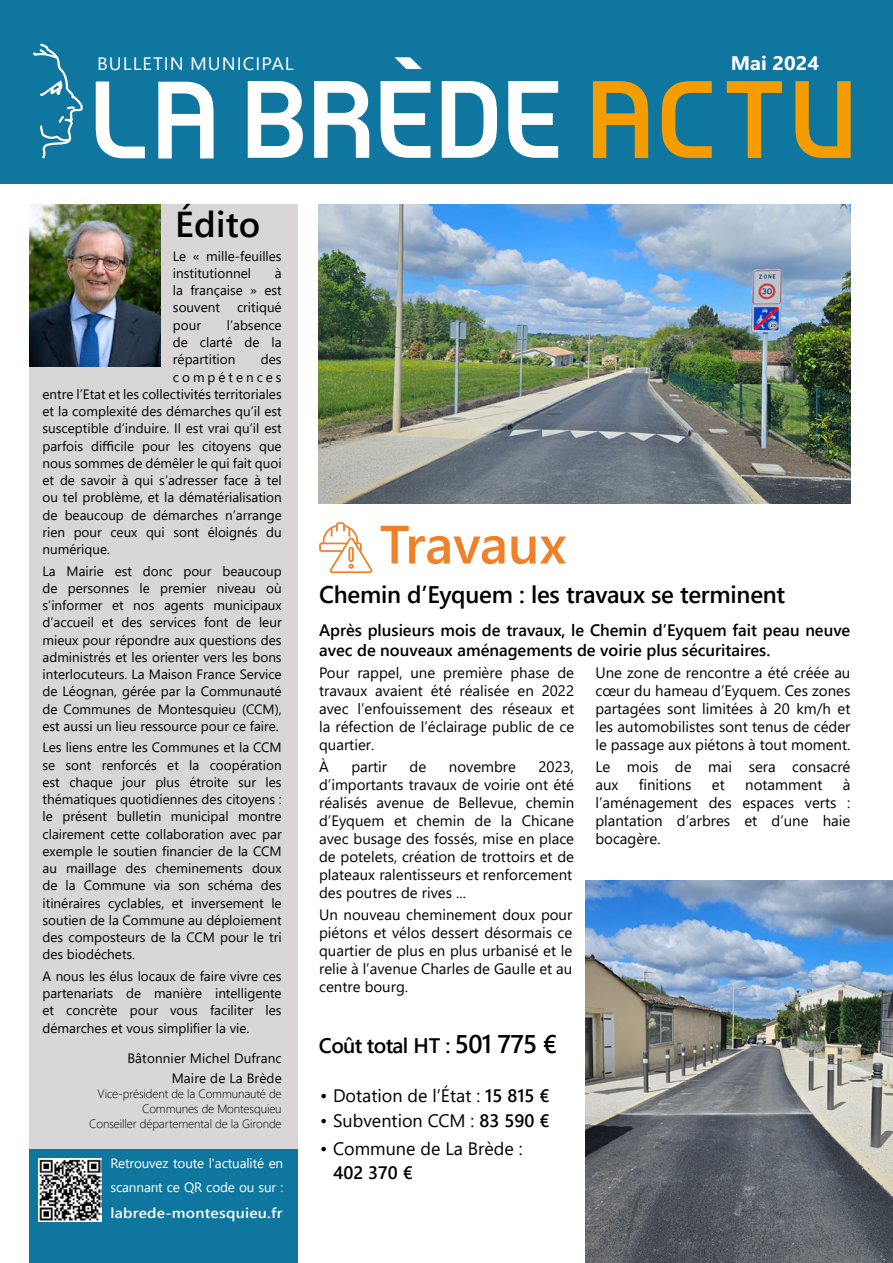
<style>
.page{position:relative;width:893px;height:1263px;background:#fff}
.page>*{position:absolute;margin:0;border:0;box-sizing:border-box;transform-origin:0 0}
.t1{font:600 54px "Segoe UI";color:#f08129}
.t2{font:600 36px "Segoe UI";letter-spacing:.01em;color:#000}
.t3{font:600 24px "Segoe UI";letter-spacing:-.01em;color:#000}
.t4{font:600 21px "Segoe UI";letter-spacing:-.03em;color:#000}
.t5{font:700 19.5px "Segoe UI";color:#fff;scale:1.04 1}
.t6{font:18px "Segoe UI";color:#000}
.t7{font:18px "Segoe UI";letter-spacing:.055em;color:#fff;scale:1.04 1}
.t8{font:600 18px "Segoe UI";color:#000}
.t9{font:600 16.5px/19.5px "Segoe UI";color:#000}
.t10{font:15px/18px "Segoe UI";color:#000;text-align:justify}
.t11{font:600 14.25px "Segoe UI";letter-spacing:.015em;color:#fff;scale:1.09 1}
.t12{font:13.5px/17.2px "Segoe UI";color:#000;text-align:justify}
.t13{font:13.5px/24px "Segoe UI";letter-spacing:-.01em;color:#fff}
.t14{font:13.5px "Segoe UI";letter-spacing:.22em;color:#000}
.t15{font:300 12px/15px "Segoe UI";letter-spacing:-.01em;color:#000;text-align:right}
.s1{font-size:25.5px}
.s2{font-weight:600}
</style>
<div class="page">
<div style="left:0;top:0;width:893px;height:184px;background:#0f779f"></div>
<svg style="left:593px;top:81px;width:55px;height:77px"></svg>
<svg style="left:795px;top:81px;width:56px;height:77px"></svg>
<svg style="left:662px;top:81px;width:50px;height:77px"></svg>
<svg style="left:727px;top:81px;width:55px;height:77px"></svg>
<svg style="left:96px;top:82px;width:49px;height:76px"></svg>
<svg style="left:158px;top:82px;width:56px;height:76px"></svg>
<svg style="left:248px;top:81px;width:55px;height:77px"></svg>
<svg style="left:442px;top:81px;width:55px;height:77px"></svg>
<svg style="left:508px;top:81px;width:50px;height:77px"></svg>
<svg style="left:314px;top:81px;width:55px;height:77px"></svg>
<svg style="left:394px;top:57px;width:28px;height:12px"></svg>
<svg style="left:381px;top:81px;width:49px;height:77px"></svg>
<svg style="left:33px;top:44px;width:50px;height:114px"></svg>
<div style="left:30px;top:1147px;width:268px;height:116px;background:#0f779f"></div>
<img style="left:39px;top:1158px;width:63px;height:63px">
<div style="left:30px;top:205px;width:268px;height:944px;background:#d8d6d6"></div>
<img style="left:30px;top:205px;width:130px;height:162px">
<img style="left:585px;top:881px;width:308px;height:382px">
<svg style="left:319px;top:522px;width:53px;height:51px"></svg>
<img style="left:319px;top:205px;width:531px;height:299px">
<h3 class="t7" style="left:97px;top:46px;width:190px">BULLETIN MUNICIPAL</h3>
<h3 class="t5" style="left:731px;top:44px;width:86px">Mai 2024</h3>
<h2 class="t2" style="left:175px;top:190px;width:87px">Édito</h2>
<p class="t12" style="left:173px;top:246px;width:110px">Le « mille-feuilles institutionnel</p>
<p class="t12" style="left:173px;top:263px;width:110px;text-indent:102px">à la française » est souvent</p>
<p class="t12" style="left:237px;top:298px;width:46px">critiqué</p>
<p class="t12" style="left:173px;top:315px;width:110px;text-indent:54px">l’absence de clarté de la répartition</p>
<p class="t12" style="left:173px;top:315px;width:30px">pour</p>
<p class="t12" style="left:261px;top:350px;width:22px">des</p>
<p class="t14" style="left:173px;top:364px;width:110px">compétences</p>
<p class="t12" style="left:43px;top:384px;width:241px">entre l’Etat et les collectivités territoriales</p>
<p class="t12" style="left:43px;top:401px;width:241px">et la complexité des démarches qu’il est</p>
<p class="t12" style="left:43px;top:419px;width:241px">susceptible d’induire. Il est vrai qu’il est</p>
<p class="t12" style="left:43px;top:436px;width:241px">parfois difficile pour les citoyens que</p>
<p class="t12" style="left:43px;top:453px;width:241px">nous sommes de démêler le qui fait quoi</p>
<p class="t12" style="left:43px;top:470px;width:241px">et de savoir à qui s’adresser face à tel</p>
<p class="t12" style="left:43px;top:488px;width:241px">ou tel problème, et la dématérialisation</p>
<p class="t12" style="left:43px;top:505px;width:241px">de beaucoup de démarches n’arrange</p>
<p class="t12" style="left:43px;top:522px;width:241px">rien pour ceux qui sont éloignés du</p>
<p class="t12" style="left:43px;top:539px;width:69px">numérique.</p>
<p class="t12" style="left:43px;top:561px;width:241px">La Mairie est donc pour beaucoup de personnes le premier niveau où s’informer et nos agents municipaux d’accueil et des services font de leur mieux pour répondre aux questions des administrés et les orienter vers les bons interlocuteurs. La Maison France Service de Léognan, gérée par la Communauté de Communes de Montesquieu (CCM), est aussi un lieu ressource pour ce faire.</p>
<p class="t12" style="left:43px;top:738px;width:241px">Les liens entre les Communes et la CCM se sont renforcés et la coopération est chaque jour plus étroite sur les thématiques quotidiennes des citoyens : le présent bulletin municipal montre clairement cette collaboration avec par exemple le soutien financier de la CCM au maillage des cheminements doux de la Commune via son schéma des itinéraires cyclables, et inversement le soutien de la Commune au déploiement des composteurs de la CCM pour le tri des biodéchets.</p>
<p class="t12" style="left:43px;top:966px;width:241px">A nous les élus locaux de faire vivre ces partenariats de manière intelligente et concrète pour vous faciliter les démarches et vous simplifier la vie.</p>
<p class="t12" style="left:127px;top:1048px;width:156px;line-height:19.2px;text-align:right">Bâtonnier Michel Dufranc<br>Maire de La Brède</p>
<p class="t15" style="left:89px;top:1085px;width:194px">Vice-président de la Communauté de<br>Communes de Montesquieu<br>Conseiller départemental de la Gironde</p>
<p class="t13" style="left:111px;top:1150px;width:174px">Retrouvez toute l'actualité en scannant ce QR code ou sur :</p>
<p class="t11" style="left:111px;top:1199px;width:159px">labrede-montesquieu.fr</p>
<h1 class="t1" style="left:380px;top:493px;width:188px">Travaux</h1>
<h3 class="t3" style="left:319px;top:572px;width:468px">Chemin d’Eyquem : les travaux se terminent</h3>
<p class="t9" style="left:319px;top:619px;width:533px">Après plusieurs mois de travaux, le Chemin d’Eyquem fait peau neuve avec de nouveaux aménagements de voirie plus sécuritaires.</p>
<p class="t10" style="left:319px;top:662px;width:257px">Pour rappel, une première phase de travaux avaient été réalisée en 2022 avec l’enfouissement des réseaux et la réfection de l’éclairage public de ce quartier.</p>
<p class="t10" style="left:319px;top:756px;width:11px">À</p>
<p class="t10" style="left:351px;top:756px;width:37px">partir</p>
<p class="t10" style="left:410px;top:756px;width:18px">de</p>
<p class="t10" style="left:449px;top:756px;width:69px">novembre</p>
<p class="t10" style="left:595px;top:662px;width:257px">Une zone de rencontre a été créée au cœur du hameau d’Eyquem. Ces zones partagées sont limitées à 20 km/h et les automobilistes sont tenus de céder le passage aux piétons à tout moment.</p>
<p class="t10" style="left:595px;top:756px;width:256px">Le mois de mai sera consacré aux</p>
<p class="t10" style="left:319px;top:756px;width:256px;text-align:left;text-indent:219px">2023, d’importants travaux de voirie ont été réalisés avenue de Bellevue, chemin d’Eyquem et chemin de la Chicane avec busage des fossés, mise en place de potelets, création de trottoirs et de plateaux ralentisseurs et renforcement des poutres de rives ...</p>
<p class="t10" style="left:319px;top:905px;width:255px">Un nouveau cheminement doux pour piétons et vélos dessert désormais ce quartier de plus en plus urbanisé et le relie à l’avenue Charles de Gaulle et au centre bourg.</p>
<p class="t10" style="left:595px;top:774px;width:256px;text-indent:247px">à l’aménagement des espaces verts : plantation d’arbres et d’une haie bocagère.</p>
<p class="t10" style="left:639px;top:774px;width:54px">finitions</p>
<p class="t10" style="left:712px;top:774px;width:14px">et</p>
<p class="t10" style="left:745px;top:774px;width:79px">notamment</p>
<h3 class="t4" style="left:319px;top:1026px;width:240px">Coût total HT : <span class="s1">501 775 €</span></h3>
<h3 class="t6" style="left:320px;top:1078px;width:231px">• Dotation de l’État : <span class="s2">15 815 €</span></h3>
<h3 class="t6" style="left:320px;top:1103px;width:231px">• Subvention CCM : <span class="s2">83 590 €</span></h3>
<h3 class="t6" style="left:320px;top:1132px;width:204px">• Commune de La Brède :</h3>
<h3 class="t8" style="left:333px;top:1156px;width:81px">402 370 €</h3>
</div>
